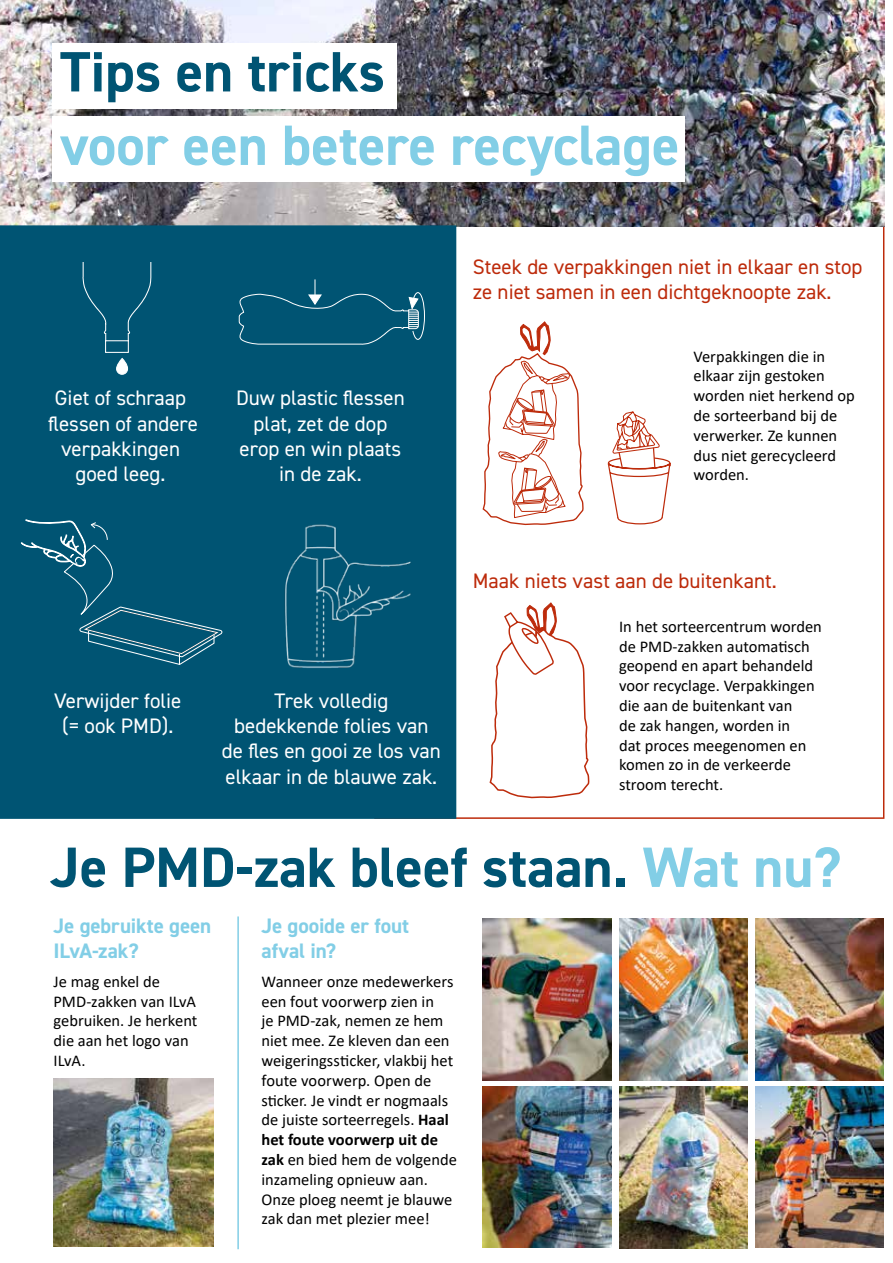
<style>
.page{position:relative;width:893px;height:1263px;background:#fff}
.page>*{position:absolute;margin:0;border:0;box-sizing:border-box;transform-origin:0 0}
.t1{font:700 57px "DIN2014";color:#005473}
.t2{font:700 57px "DIN2014";color:#82cee6}
.t3{font:21px/25.2px "DIN2014";color:#fff;text-align:center}
.t4{font:21px/25.2px "DIN2014";color:#bd2b0b}
.t5{font:700 21px/25.2px "DIN2014";letter-spacing:-.005em;color:#82cee6}
.t6{font:16.5px/19.8px "Calibri";color:#000}
.s1{color:#82cee6}
.s2{font-weight:700}
</style>
<div class="page">
<img style="left:54px;top:1079px;width:159px;height:167px">
<img style="left:755px;top:918px;width:129px;height:162px">
<img style="left:619px;top:1087px;width:128px;height:161px">
<img style="left:483px;top:1087px;width:128px;height:161px">
<img style="left:755px;top:1087px;width:129px;height:161px">
<img style="left:483px;top:918px;width:128px;height:162px">
<img style="left:619px;top:918px;width:128px;height:162px">
<img style="left:0;top:0;width:884px;height:226px">
<div style="left:0;top:225px;width:456px;height:594px;background:#005473"></div>
<div style="left:0;top:513px;width:235px;height:158px;background:#005473"></div>
<svg style="left:21px;top:519px;width:201px;height:146px"></svg>
<div style="left:66px;top:263px;width:104px;height:113px;background:#005473"></div>
<svg style="left:230px;top:275px;width:203px;height:74px"></svg>
<img style="left:277px;top:506px;width:141px;height:179px">
<svg style="left:489px;top:603px;width:101px;height:195px"></svg>
<svg style="left:608px;top:411px;width:63px;height:114px"></svg>
<svg style="left:482px;top:322px;width:102px;height:203px"></svg>
<div style="left:52px;top:43px;width:345px;height:65px;background:#fff"></div>
<div style="left:52px;top:117px;width:633px;height:65px;background:#fff"></div>
<hr style="left:237px;top:916px;width:2px;height:333px;background:#82cee6">
<h1 class="t1" style="left:60px;top:34px;width:327px">Tips en tricks</h1>
<h1 class="t2" style="left:60px;top:107px;width:621px">voor een betere recyclage</h1>
<p class="t3" style="left:48px;top:385px;width:151px">Giet of schraap flessen of andere verpakkingen goed leeg.</p>
<p class="t3" style="left:236px;top:385px;width:170px">Duw plastic flessen plat, zet de dop erop en win plaats in de zak.</p>
<p class="t4" style="left:473px;top:254px;width:391px">Steek de verpakkingen niet in elkaar en stop ze niet samen in een dichtgeknoopte zak.</p>
<p class="t6" style="left:693px;top:346px;width:163px">Verpakkingen die in elkaar zijn gestoken worden niet herkend op de sorteerband bij de verwerker. Ze kunnen dus niet gerecycleerd worden.</p>
<p class="t3" style="left:54px;top:688px;width:129px">Verwijder folie (= ook PMD).</p>
<p class="t3" style="left:222px;top:688px;width:221px">Trek volledig bedekkende folies van de fles en gooi ze los van elkaar in de blauwe zak.</p>
<p class="t4" style="left:473px;top:567px;width:305px">Maak niets vast aan de buitenkant.</p>
<p class="t6" style="left:619px;top:616px;width:204px">In het sorteercentrum worden de PMD-zakken automatisch geopend en apart behandeld voor recyclage. Verpakkingen die aan de buitenkant van<br>de zak hangen, worden in<br>dat proces meegenomen en komen zo in de verkeerde stroom terecht.</p>
<h1 class="t1" style="left:50px;top:829px;width:792px">Je PMD-zak bleef staan. <span class="s1">Wat nu?</span></h1>
<p class="t5" style="left:54px;top:913px;width:159px">Je gebruikte geen<br>ILvA-zak?</p>
<p class="t6" style="left:54px;top:971px;width:145px">Je mag enkel de<br>PMD-zakken van ILvA gebruiken. Je herkent die aan het logo van<br>ILvA.</p>
<p class="t5" style="left:261px;top:913px;width:149px">Je gooide er fout afval in?</p>
<p class="t6" style="left:261px;top:971px;width:197px">Wanneer onze medewerkers een fout voorwerp zien in<br>je PMD-zak, nemen ze hem niet mee. Ze kleven dan een weigeringssticker, vlakbij het foute voorwerp. Open de sticker. Je vindt er nogmaals de juiste sorteerregels. <span class="s2">Haal het foute voorwerp uit de zak</span> en bied hem de volgende inzameling opnieuw aan.<br>Onze ploeg neemt je blauwe zak dan met plezier mee!</p>
</div>
